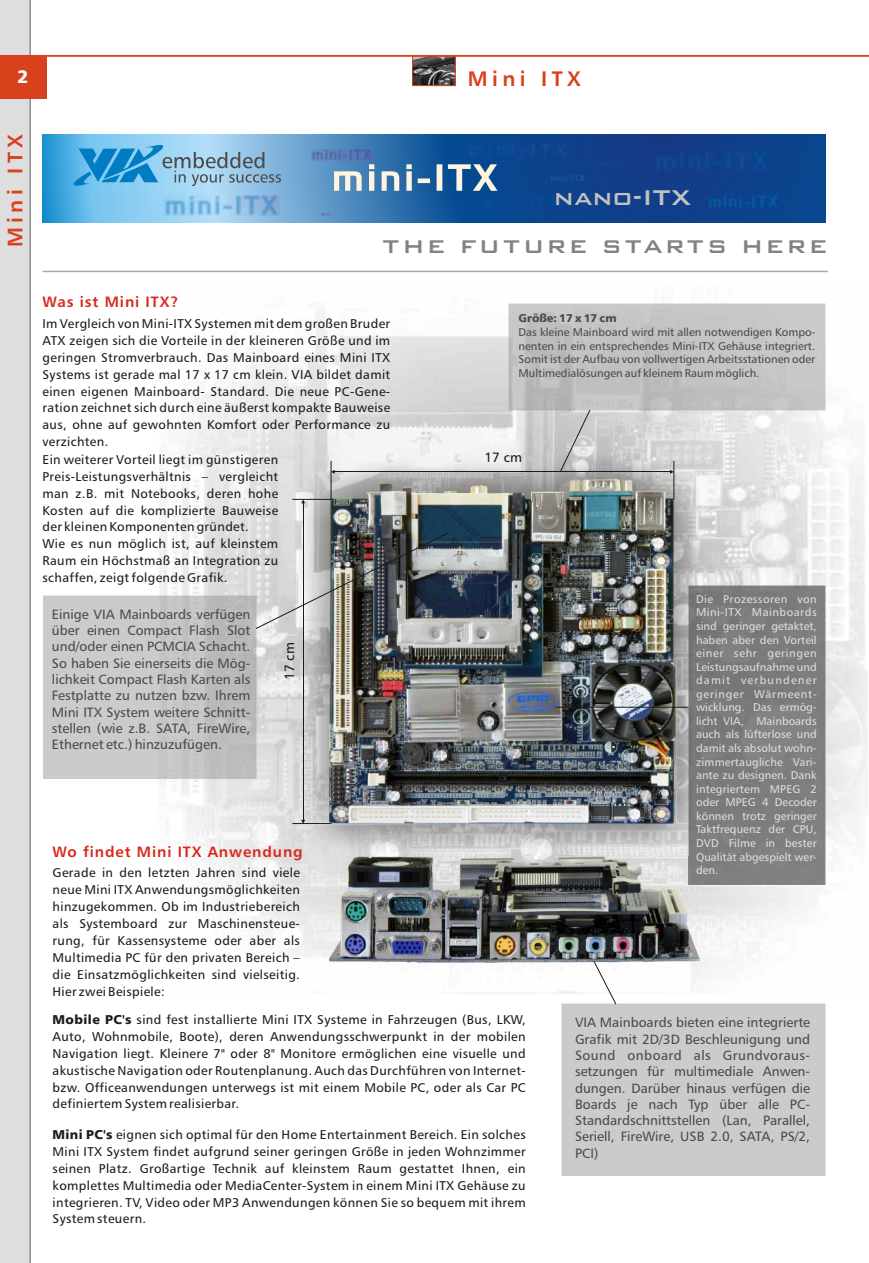
<style>
.page{position:relative;width:869px;height:1263px;background:#fff}
.page>*{position:absolute;margin:0;border:0;box-sizing:border-box;transform-origin:0 0}
.t1{font:30px "Bank Gothic Md BT";letter-spacing:.095em;color:#828282}
.t2{font:28.5px "Bank Gothic Md BT";color:#c2c2c2}
.t3{font:700 21px "Humnst 777 BT";letter-spacing:.205em;color:#d9401c}
.t4{font:18px "Humnst 777 Blk BT";color:#fff}
.t5{font:700 15px "Humnst 777 BT";letter-spacing:.06em;color:#d9261c}
.t6{font:13.5px/16.4px "Humnst 777 BT";color:#4d4a47;text-align:justify}
.t7{font:13.5px "Humnst 777 BT";color:#1f1a17}
.t8{font:12.75px/17px "Humnst 777 BT";letter-spacing:.03em;color:#1f1a17;text-align:justify}
.t9{font:11.25px/13.5px "Humnst 777 BT";color:#dedede;text-align:justify}
.t10{font:11.25px/13.5px "Humnst 777 BT";color:#4d4a47;text-align:justify}
.t11{font:11.25px "Humnst 777 Blk BT";color:#4d4a47}
.s1{font-family:"Humnst 777 Blk BT"}
</style>
<div class="page">
<div style="left:0;top:0;width:30px;height:1263px;background:#dedede"></div>
<svg style="left:42px;top:134px;width:783px;height:89px;background:#2f69a8"></svg>
<img style="left:312px;top:150px;width:60px;height:11px">
<img style="left:550px;top:176px;width:34px;height:6px">
<img style="left:164px;top:195px;width:115px;height:21px">
<img style="left:468px;top:144px;width:98px;height:13px">
<img style="left:483px;top:197px;width:73px;height:9px">
<svg style="left:334px;top:164px;width:163px;height:27px;background:#7097b7"></svg>
<img style="left:653px;top:150px;width:116px;height:21px">
<img style="left:708px;top:196px;width:70px;height:12px">
<img style="left:599px;top:162px;width:24px;height:4px">
<svg style="left:67px;top:145px;width:214px;height:45px;background:#70b1d7"></svg>
<hr style="left:42px;top:271px;width:785px;height:1px;background:#aba8a8">
<img style="left:157px;top:303px;width:711px;height:691px">
<img style="left:304px;top:454px;width:397px;height:397px">
<img style="left:330px;top:479px;width:345px;height:346px">
<hr style="left:331px;top:461px;width:1px;height:39px;background:#1f1a17">
<hr style="left:292px;top:823px;width:39px;height:1px;background:#1f1a17">
<hr style="left:673px;top:461px;width:1px;height:39px;background:#1f1a17">
<hr style="left:292px;top:499px;width:39px;height:1px;background:#1f1a17">
<svg style="left:331px;top:470px;width:4px;height:4px"></svg>
<hr style="left:335px;top:471px;width:335px;height:1px;background:#1f1a17">
<svg style="left:670px;top:470px;width:4px;height:4px"></svg>
<svg style="left:301px;top:820px;width:4px;height:4px"></svg>
<hr style="left:303px;top:503px;width:1px;height:317px;background:#1f1a17">
<svg style="left:301px;top:499px;width:4px;height:4px"></svg>
<img style="left:508px;top:304px;width:317px;height:106px">
<div style="left:688px;top:586px;width:137px;height:299px;background:#7d7d7d"></div>
<img style="left:43px;top:595px;width:213px;height:183px">
<hr style="left:555px;top:707px;width:133px;height:1px;background:#1f1a17">
<img style="left:330px;top:857px;width:370px;height:105px">
<svg style="left:592px;top:960px;width:25px;height:45px"></svg>
<img style="left:255px;top:532px;width:194px;height:98px">
<svg style="left:559px;top:409px;width:32px;height:64px;background:#c2c2c2"></svg>
<img style="left:414px;top:58px;width:39px;height:26px">
<div style="left:412px;top:56px;width:43px;height:30px;border:1px solid #d9401c"></div>
<div style="left:0;top:56px;width:47px;height:42px;background:#d9401c"></div>
<hr style="left:0;top:55px;width:868px;height:2px;background:#d9401c">
<h3 class="t4" style="left:17px;top:69px;width:13px">2</h3>
<h3 class="t3" style="left:468px;top:70px;width:114px">Mini ITX</h3>
<h3 class="t3" style="left:7px;top:247px;width:114px;rotate:-90deg">Mini ITX</h3>
<p class="t5" style="left:42px;top:296px;width:137px">Was ist Mini ITX?</p>
<h2 class="t2" style="left:554px;top:183px;width:138px">nano-ITX</h2>
<h1 class="t1" style="left:382px;top:231px;width:446px">the future starts here</h1>
<p class="t8" style="left:42px;top:316px;width:349px">Im Vergleich von Mini-ITX Systemen mit dem großen Bruder ATX zeigen sich die Vorteile in der kleineren Größe und im geringen Stromverbrauch. Das Mainboard eines Mini ITX Systems ist gerade mal 17 x 17 cm klein. VIA bildet damit einen eigenen Mainboard- Standard. Die neue PC-Gene&shy;ration zeichnet sich durch eine äußerst kompakte Bauweise aus, ohne auf gewohnten Komfort oder Performance zu verzichten.</p>
<p class="t8" style="left:42px;top:452px;width:237px;text-align:left">Ein weiterer Vorteil liegt im günstigeren Preis-Leistungsverhältnis – vergleicht man z.B. mit Notebooks, deren hohe Kosten auf die komplizierte Bauweise der kleinen Komponenten gründet.<br>Wie es nun möglich ist, auf kleinstem Raum ein Höchstmaß an Integration zu schaffen, zeigt folgende Grafik.</p>
<p class="t6" style="left:52px;top:607px;width:200px">Einige VIA Mainboards verfügen über einen Compact Flash Slot und/oder einen PCMCIA Schacht.<br>So haben Sie einerseits die Mög&shy;lichkeit Compact Flash Karten als Festplatte zu nutzen bzw. Ihrem Mini ITX System weitere Schnitt&shy;stellen (wie z.B. SATA, FireWire, Ethernet etc.) hinzuzufügen.</p>
<p class="t7" style="left:284px;top:680px;width:39px;rotate:-90deg">17 cm</p>
<p class="t5" style="left:53px;top:845px;width:251px">Wo findet Mini ITX Anwendung</p>
<p class="t8" style="left:53px;top:866px;width:249px">Gerade in den letzten Jahren sind viele neue Mini ITX Anwendungsmöglichkeiten hinzugekommen. Ob im Industriebereich als Systemboard zur Maschinensteue&shy;rung, für Kassensysteme oder aber als Multimedia PC für den privaten Bereich – die Einsatzmöglichkeiten sind vielseitig.<br>Hier zwei Beispiele:</p>
<p class="t11" style="left:518px;top:314px;width:100px">Größe: 17 x 17 cm</p>
<p class="t10" style="left:518px;top:326px;width:298px">Das kleine Mainboard wird mit allen notwendigen Kompo&shy;nenten in ein entsprechendes Mini-ITX Gehäuse integriert.<br>Somit ist der Aufbau von vollwertigen Arbeitsstationen oder Multimedialösungen auf kleinem Raum möglich.</p>
<p class="t7" style="left:484px;top:452px;width:39px">17 cm</p>
<p class="t9" style="left:696px;top:593px;width:122px">Die Prozessoren von Mini-ITX Mainboards sind geringer getaktet, haben aber den Vorteil einer sehr geringen Leistungsaufnahme und damit verbundener geringer Wärmeent&shy;wicklung. Das ermög&shy;licht VIA, Mainboards auch als lüfterlose und damit als absolut wohn&shy;zimmertaugliche Vari&shy;ante zu designen. Dank integriertem MPEG 2 oder MPEG 4 Decoder können trotz geringer Taktfrequenz der CPU, DVD Filme in bester Qualität abgespielt wer&shy;den.</p>
<p class="t8" style="left:53px;top:1012px;width:474px"><span class="s1">Mobile PC's</span> sind fest installierte Mini ITX Systeme in Fahrzeugen (Bus, LKW, Auto, Wohnmobile, Boote), deren Anwendungsschwerpunkt in der mobilen Navigation liegt. Kleinere 7" oder 8" Monitore ermöglichen eine visuelle und akustische Navigation oder Routenplanung. Auch das Durchführen von Internet&shy;bzw. Officeanwendungen unterwegs ist mit einem Mobile PC, oder als Car PC definiertem System realisierbar.</p>
<p class="t8" style="left:53px;top:1127px;width:474px"><span class="s1">Mini PC's</span> eignen sich optimal für den Home Entertainment Bereich. Ein solches Mini ITX System findet aufgrund seiner geringen Größe in jeden Wohnzimmer seinen Platz. Großartige Technik auf kleinstem Raum gestattet Ihnen, ein komplettes Multimedia oder MediaCenter-System in einem Mini ITX Gehäuse zu integrieren. TV, Video oder MP3 Anwendungen können Sie so bequem mit ihrem System steuern.</p>
<p class="t6" style="left:575px;top:1016px;width:237px">VIA Mainboards bieten eine integrierte Grafik mit 2D/3D Beschleunigung und Sound onboard als Grundvoraus&shy;setzungen für multimediale Anwen&shy;dungen. Darüber hinaus verfügen die Boards je nach Typ über alle PC-Standardschnittstellen (Lan, Parallel, Seriell, FireWire, USB 2.0, SATA, PS/2, PCI)</p>
</div>
